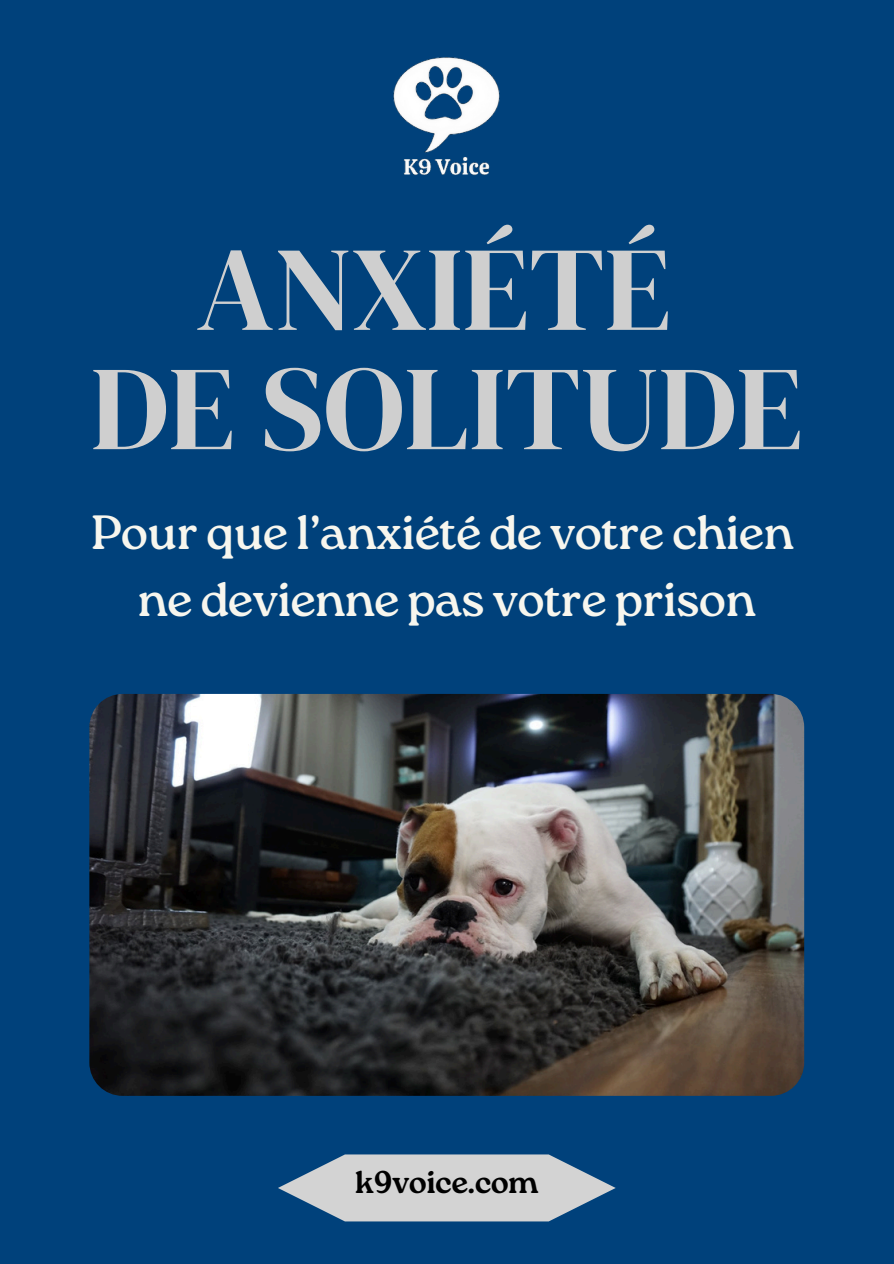
<style>
.page{position:relative;width:894px;height:1264px;background:#fff}
.page>*{position:absolute;margin:0;border:0;box-sizing:border-box;transform-origin:0 0}
.t1{font:120px/119.2px "DM Serif Display";color:#cfcfcf;text-align:center}
.t2{font:48px/66.3px "Roca One";letter-spacing:-.02em;color:#f7f6ee;text-align:center}
.t3{font:700 31.5px "Roca One";letter-spacing:-.02em;color:#000}
</style>
<div class="page">
<div style="left:0;top:0;width:893px;height:1263px;background:#00417b"></div>
<img style="left:89px;top:694px;width:715px;height:401px;border-radius:33px">
<img style="left:393px;top:57px;width:107px;height:119px">
<svg style="left:278px;top:1154px;width:337px;height:67px"></svg>
<h2 class="t1" style="left:91px;top:228px;width:713px">ANXIÉTÉ<br>DE SOLITUDE</h2>
<p class="t2" style="left:91px;top:499px;width:704px">Pour que l’anxiété de votre chien ne devienne pas votre prison</p>
<h1 class="t3" style="left:355px;top:1163px;width:185px">k9voice.com</h1>
</div>
